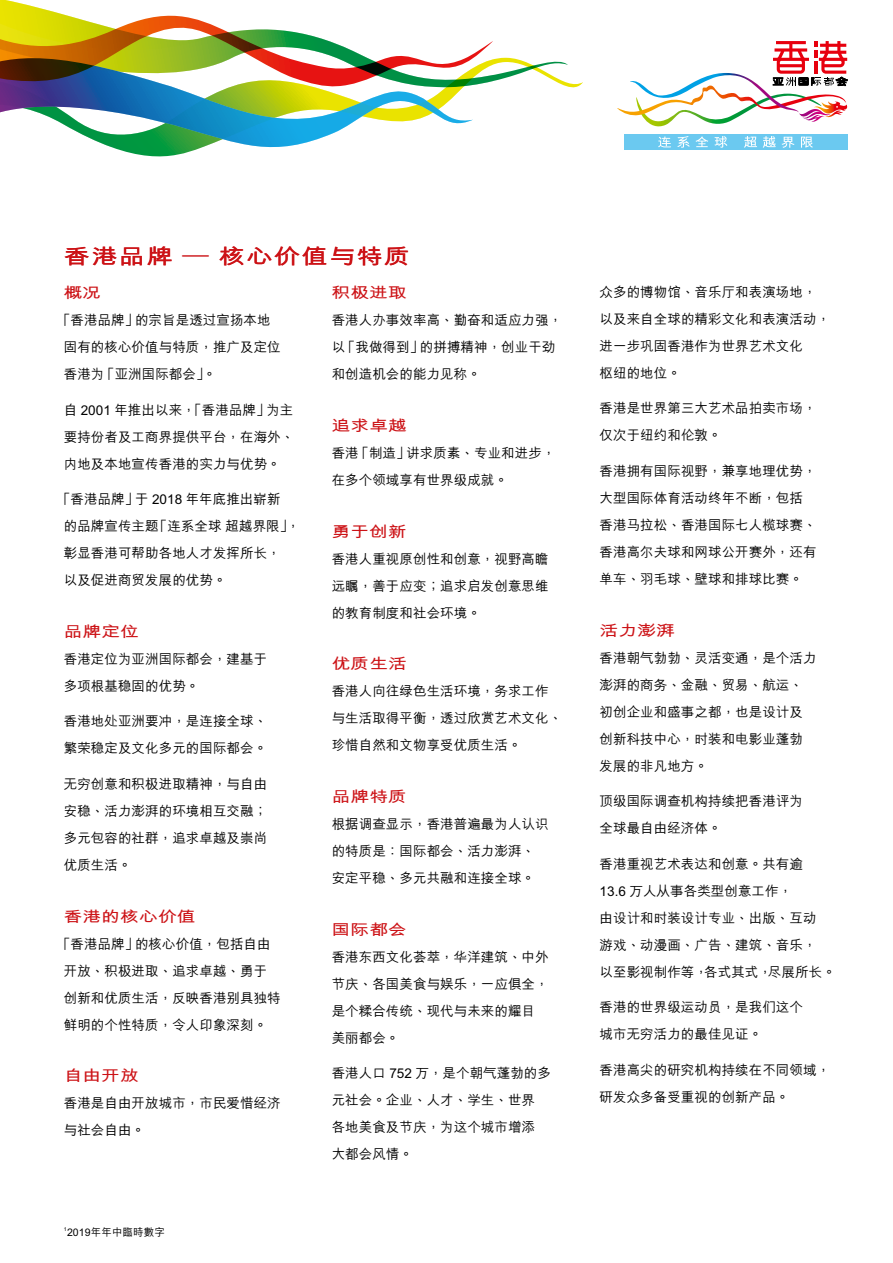
<style>
.page{position:relative;width:893px;height:1263px;background:#fff}
.page>*{position:absolute;margin:0;border:0;box-sizing:border-box;transform-origin:0 0}
.t1{font:700 21px "M Hei HKS";letter-spacing:.05em;color:#cc1216;scale:1.25 1}
.t2{font:700 15px "M Hei HKS";letter-spacing:.005em;color:#cc1216;scale:1.25 1}
.t3{font:500 13.5px/27px "M Hei HKS";letter-spacing:.005em;color:#000}
.t4{font:500 10.5px "M Hei HK";letter-spacing:.01em;color:#000}
</style>
<div class="page">
<svg style="left:493px;top:58px;width:90px;height:30px"></svg>
<svg style="left:111px;top:147px;width:161px;height:10px"></svg>
<svg style="left:0;top:0;width:493px;height:147px"></svg>
<div style="left:624px;top:134px;width:223px;height:16px;background:#6bc9f0"></div>
<svg style="left:617px;top:41px;width:230px;height:107px"></svg>
<h1 class="t1" style="left:64px;top:241px;width:279px">香港品牌 ─ 核心價值與特質</h1>
<p class="t2" style="left:64px;top:282px;width:32px">概況</p>
<p class="t3" style="left:64px;top:306px;width:219px;text-indent:-7px">「香港品牌」的宗旨是透過宣揚本地固有的核心價值與特質，推廣及定位香港為「亞洲國際都會」。</p>
<p class="t3" style="left:64px;top:395px;width:232px;text-align:justify">自 2001 年推出以來，「香港品牌」為主要持份者及工商界提供平台，在海外、內地及本地宣傳香港的實力與優勢。</p>
<p class="t3" style="left:64px;top:485px;width:238px;text-indent:-7px">「香港品牌」於 2018 年年底推出嶄新<br>的品牌宣傳主題「連繫全球 超越界限」，彰顯香港可幫助各地人才發揮所長，<br>以及促進商貿發展的優勢。</p>
<p class="t2" style="left:64px;top:621px;width:62px">品牌定位</p>
<p class="t3" style="left:64px;top:644px;width:205px">香港定位為亞洲國際都會，建基於多項根基穩固的優勢。</p>
<p class="t3" style="left:64px;top:707px;width:205px">香港地處亞洲要衝，是連接全球、繁榮穩定及文化多元的國際都會。</p>
<p class="t3" style="left:64px;top:769px;width:205px;text-align:justify">無窮創意和積極進取精神，與自由安穩、活力澎湃的環境相互交融；多元包容的社群，追求卓越及崇尚優質生活。</p>
<p class="t2" style="left:64px;top:905px;width:107px">香港的核心價值</p>
<p class="t3" style="left:64px;top:929px;width:219px;text-indent:-7px">「香港品牌」的核心價值，包括自由開放、積極進取、追求卓越、勇於創新和優質生活，反映香港別具獨特鮮明的個性特質，令人印象深刻。</p>
<p class="t2" style="left:64px;top:1065px;width:62px">自由開放</p>
<p class="t3" style="left:64px;top:1088px;width:219px">香港是自由開放城市，市民愛惜經濟與社會自由。</p>
<p class="t2" style="left:332px;top:282px;width:62px">積極進取</p>
<p class="t3" style="left:332px;top:306px;width:232px">香港人辦事效率高、勤奮和適應力強，以「我做得到」的拼搏精神，創業幹勁和創造機會的能力見稱。</p>
<p class="t2" style="left:332px;top:415px;width:62px">追求卓越</p>
<p class="t3" style="left:332px;top:438px;width:225px">香港「製造」講求質素、專業和進步，在多個領域享有世界級成就。</p>
<p class="t2" style="left:332px;top:520px;width:62px">勇於創新</p>
<p class="t3" style="left:332px;top:544px;width:219px;text-align:justify">香港人重視原創性和創意，視野高瞻遠矚，善於應變；追求啟發創意思維的教育制度和社會環境。</p>
<p class="t2" style="left:332px;top:653px;width:62px">優質生活</p>
<p class="t3" style="left:332px;top:676px;width:232px">香港人嚮往綠色生活環境，務求工作與生活取得平衡，透過欣賞藝術文化、珍惜自然和文物享受優質生活。</p>
<p class="t2" style="left:332px;top:785px;width:62px">品牌特質</p>
<p class="t3" style="left:332px;top:809px;width:219px">根據調查顯示，香港普遍最為人認識的特質是：國際都會、活力澎湃、安定平穩、多元共融和連接全球。</p>
<p class="t2" style="left:332px;top:918px;width:62px">國際都會</p>
<p class="t3" style="left:332px;top:942px;width:219px">香港東西文化薈萃，華洋建築、中外節慶、各國美食與娛樂，一應俱全，是個糅合傳統、現代與未來的耀目美麗都會。</p>
<p class="t3" style="left:332px;top:1058px;width:221px">香港人口 752 萬，是個朝氣蓬勃的多元社會。企業、人才、學生、世界各地美食及節慶，為這個城市增添大都會風情。</p>
<p class="t4" style="left:64px;top:1224px;width:103px"><sup>1</sup>2019年年中臨時數字</p>
<p class="t3" style="left:600px;top:277px;width:232px">眾多的博物館、音樂廳和表演場地，以及來自全球的精彩文化和表演活動，進一步鞏固香港作為世界藝術文化<br>樞紐的地位。</p>
<p class="t3" style="left:600px;top:394px;width:219px">香港是世界第三大藝術品拍賣市場，僅次於紐約和倫敦。</p>
<p class="t3" style="left:600px;top:456px;width:219px">香港擁有國際視野，兼享地理優勢，大型國際體育活動終年不斷，包括香港馬拉松、香港國際七人欖球賽、香港高爾夫球和網球公開賽外，還有單車、羽毛球、壁球和排球比賽。</p>
<p class="t2" style="left:600px;top:619px;width:62px">活力澎湃</p>
<p class="t3" style="left:600px;top:643px;width:219px">香港朝氣勃勃、靈活變通，是個活力澎湃的商務、金融、貿易、航運、初創企業和盛事之都，也是設計及創新科技中心，時裝和電影業蓬勃發展的非凡地方。</p>
<p class="t3" style="left:600px;top:786px;width:205px">頂級國際調查機構持續把香港評為全球最自由經濟體。</p>
<p class="t3" style="left:600px;top:849px;width:238px">香港重視藝術表達和創意。共有逾<br>13.6 萬人從事各類型創意工作，<br>由設計和時裝設計專業、出版、互動<br>遊戲、動漫畫、廣告、建築、音樂，<br>以至影視製作等，各式其式，盡展所長。</p>
<p class="t3" style="left:600px;top:992px;width:205px">香港的世界級運動員，是我們這個城市無窮活力的最佳見證。</p>
<p class="t3" style="left:600px;top:1055px;width:232px">香港高尖的研究機構持續在不同領域，研發眾多備受重視的創新產品。</p>
</div>
